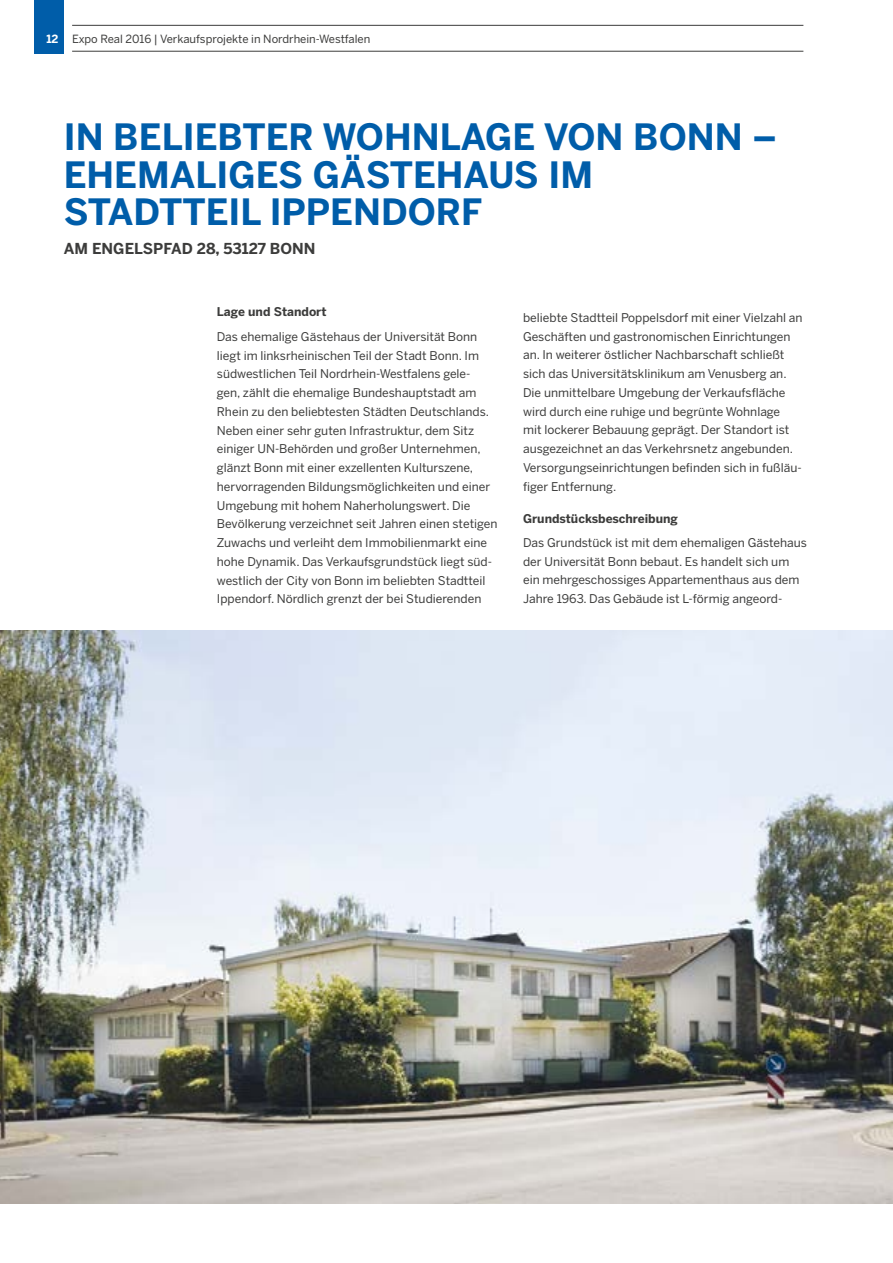
<style>
.page{position:relative;width:893px;height:1263px;background:#fff}
.page>*{position:absolute;margin:0;border:0;box-sizing:border-box;transform-origin:0 0}
.t1{font:700 36px/37.5px "Benton Sans";color:#005da9}
.t2{font:700 15px "Benton Sans";color:#3c3c3b}
.t3{font:12px/18.8px "Benton Sans";color:#3c3c3b}
.t4{font:700 12px "Benton Sans";color:#3c3c3b}
.t5{font:11.25px "Benton Sans";color:#3c3c3b}
.s1{font-weight:700;color:#fff}
</style>
<div class="page">
<div style="left:34px;top:0;width:30px;height:54px;background:#005da9"></div>
<hr style="left:72px;top:25px;width:731px;height:1px;background:#3c3c3b">
<hr style="left:72px;top:51px;width:731px;height:1px;background:#3c3c3b">
<img style="left:0;top:630px;width:893px;height:573px">
<p class="t5" style="left:46px;top:32px;width:326px"><span class="s1">12</span> Expo Real 2016 | Verkaufsprojekte in Nordrhein-Westfalen</p>
<h1 class="t1" style="left:64px;top:118px;width:715px">IN BELIEBTER WOHNLAGE VON BONN –<br>EHEMALIGES GÄSTEHAUS IM<br>STADTTEIL IPPENDORF</h1>
<p class="t2" style="left:64px;top:239px;width:253px">AM ENGELSPFAD 28, 53127 BONN</p>
<p class="t4" style="left:217px;top:304px;width:111px">Lage und Standort</p>
<p class="t3" style="left:217px;top:327px;width:282px">Das ehemalige Gästehaus der Universität Bonn liegt im linksrheinischen Teil der Stadt Bonn. Im südwestlichen Teil Nordrhein-Westfalens gele-<br>gen, zählt die ehemalige Bundeshauptstadt am Rhein zu den beliebtesten Städten Deutschlands.<br>Neben einer sehr guten Infrastruktur, dem Sitz einiger UN-Behörden und großer Unternehmen, glänzt Bonn mit einer exzellenten Kulturszene, hervorragenden Bildungsmöglichkeiten und einer Umgebung mit hohem Naherholungswert. Die Bevölkerung verzeichnet seit Jahren einen stetigen Zuwachs und verleiht dem Immobilienmarkt eine hohe Dynamik. Das Verkaufsgrundstück liegt süd&shy;westlich der City von Bonn im beliebten Stadtteil Ippendorf. Nördlich grenzt der bei Studierenden</p>
<p class="t3" style="left:523px;top:308px;width:281px">beliebte Stadtteil Poppelsdorf mit einer Vielzahl an Geschäften und gastronomischen Einrichtungen an. In weiterer östlicher Nachbarschaft schließt sich das Universitätsklinikum am Venusberg an.<br>Die unmittelbare Umgebung der Verkaufsfläche wird durch eine ruhige und begrünte Wohnlage<br>mit lockerer Bebauung geprägt. Der Standort ist ausgezeichnet an das Verkehrsnetz angebunden.<br>Versorgungseinrichtungen befinden sich in fußläu&shy;figer Entfernung.</p>
<p class="t4" style="left:523px;top:511px;width:156px">Grundstücksbeschreibung</p>
<p class="t3" style="left:523px;top:533px;width:286px">Das Grundstück ist mit dem ehemaligen Gästehaus der Universität Bonn bebaut. Es handelt sich um ein mehrgeschossiges Appartementhaus aus dem Jahre 1963. Das Gebäude ist L-förmig angeord-</p>
</div>
